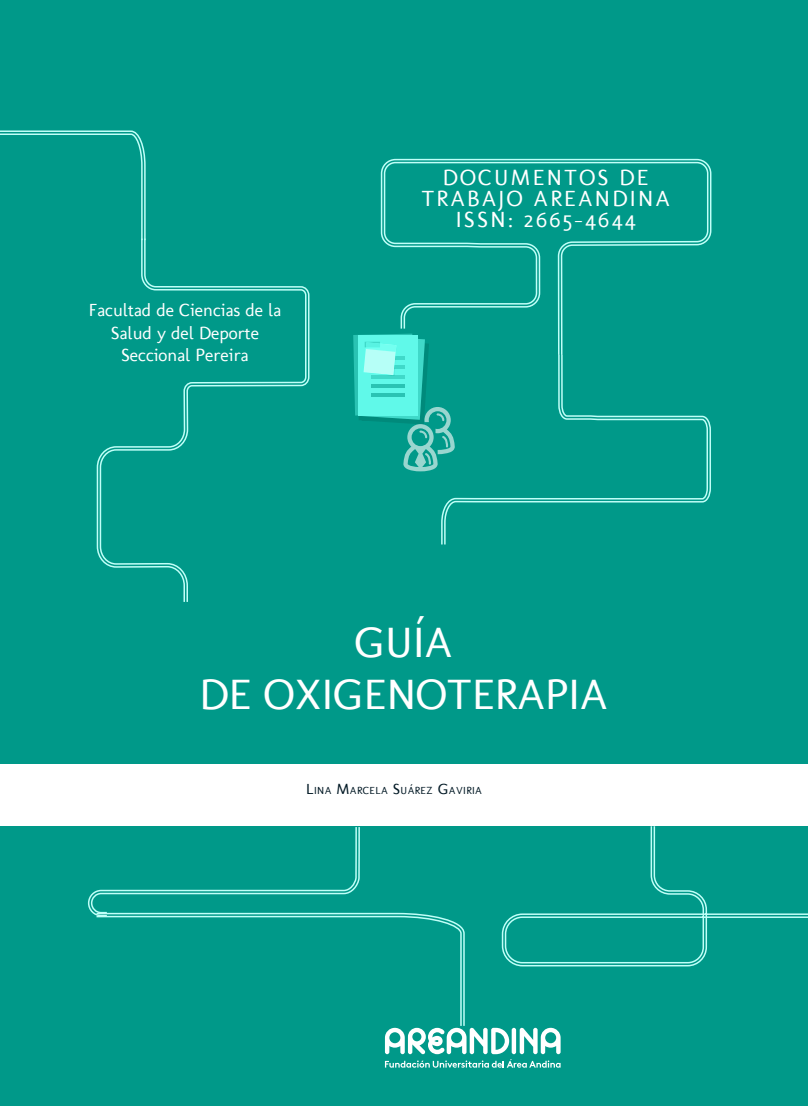
<style>
.page{position:relative;width:808px;height:1106px;background:#009989}
.page>*{position:absolute;margin:0;border:0;box-sizing:border-box;transform-origin:0 0}
.t1{font:43.5px/52.2px "Molengo";color:#fff;text-align:center}
.t2{font:22.5px/21px "Molengo";letter-spacing:.1em;color:#fff;text-align:center}
.t3{font:18px/22.5px "Molengo";color:#fff;text-align:center}
.t4{font:10.5px "Molengo";letter-spacing:.035em;color:#021925}
.s1{font-size:15px}
</style>
<div class="page">
<svg style="left:87px;top:827px;width:273px;height:88px"></svg>
<svg style="left:95px;top:912px;width:370px;height:114px"></svg>
<svg style="left:95px;top:915px;width:367px;height:111px"></svg>
<svg style="left:501px;top:826px;width:307px;height:141px"></svg>
<div style="left:0;top:764px;width:808px;height:62px;background:#fff"></div>
<svg style="left:353px;top:334px;width:87px;height:137px"></svg>
<svg style="left:443px;top:356px;width:268px;height:189px"></svg>
<svg style="left:380px;top:158px;width:332px;height:198px"></svg>
<svg style="left:385px;top:1027px;width:176px;height:40px"></svg>
<svg style="left:0;top:130px;width:146px;height:107px"></svg>
<svg style="left:96px;top:237px;width:211px;height:365px"></svg>
<p class="t3" style="left:89px;top:299px;width:194px">Facultad de Ciencias de la<br>Salud y del Deporte<br>Seccional Pereira</p>
<p class="t2" style="left:421px;top:167px;width:250px">DOCUMENTOS DE<br>TRABAJO AREANDINA<br>ISSN: 2665-4644</p>
<h1 class="t1" style="left:199px;top:615px;width:410px">GUÍA<br>DE OXIGENOTERAPIA</h1>
<p class="t4" style="left:306px;top:784px;width:177px"><span class="s1">L</span>INA <span class="s1">M</span>ARCELA <span class="s1">S</span>UÁREZ <span class="s1">G</span>AVIRIA</p>
</div>
